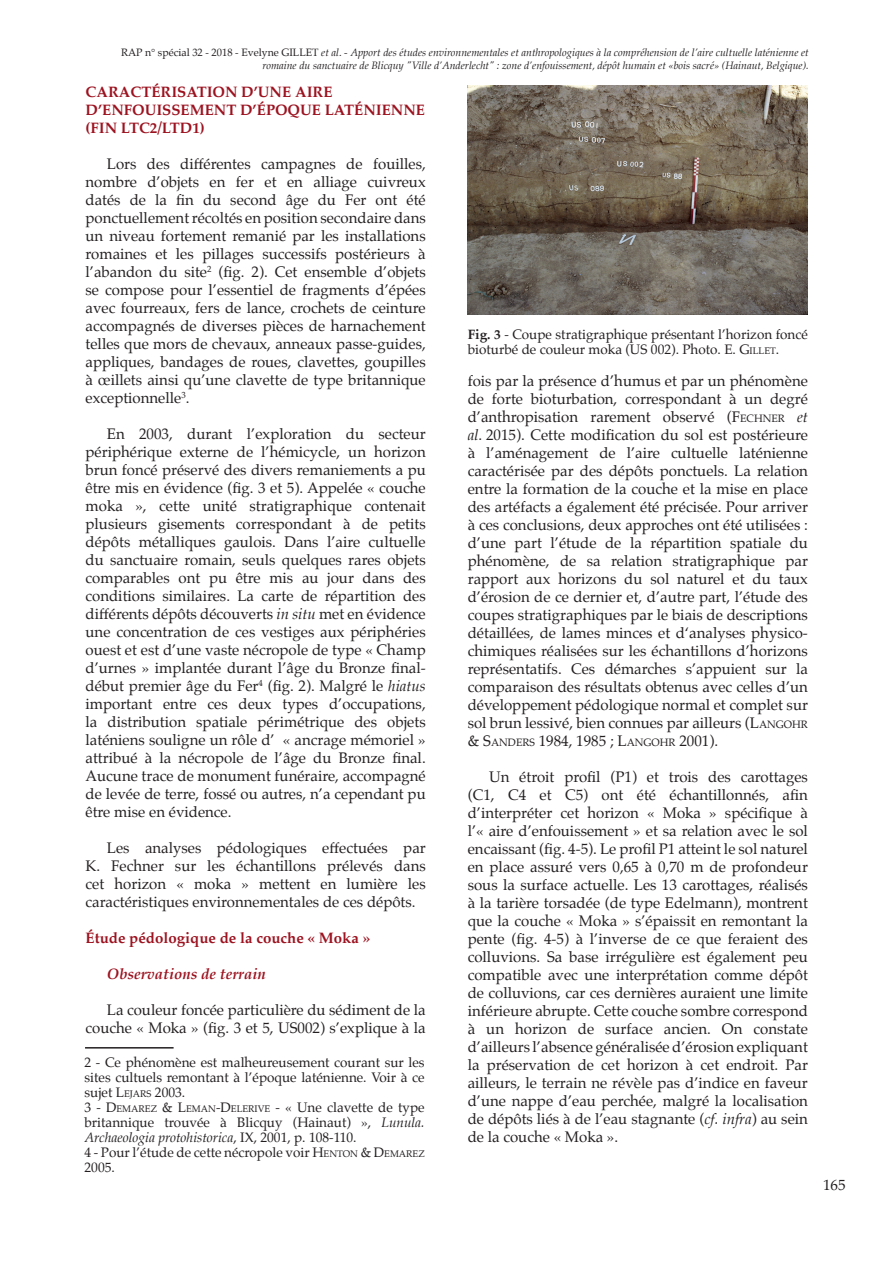
<style>
.page{position:relative;width:893px;height:1263px;background:#fff}
.page>*{position:absolute;margin:0;border:0;box-sizing:border-box;transform-origin:0 0}
.Retrait_corps_de_tex{font:15px/18px "Palatino";color:#231f20;text-align:justify}
.Sous-titre_I{font:700 15px "Palatino";color:#9c1320}
.Sous-titre_III{font:700 15px "Palatino";color:#9c1320}
.Retrait_corps_de_tex-2{font:italic 700 15px "Palatino";color:#9c1320}
.t1{font:15px "Palatino Linotype";color:#231f20}
.Légende{font:13.5px/15px "Palatino";color:#231f20;text-align:justify}
.t2{font:italic 10.5px/12.6px "Palatino";color:#231f20;text-align:right}
.s1{font-style:normal}
.s2{font-style:italic}
.s3{font-style:inherit}
.s4{font-size:9.45px}
.s5{font-weight:700}
.s6{font-size:10.5px}
</style>
<div class="page">
<hr style="left:85px;top:1047px;width:89px;height:1px;background:#231f20">
<img style="left:468px;top:85px;width:340px;height:229px">
<p class="t2" style="left:121px;top:46px;width:689px"><span class="s1">RAP n° spécial 32 - 2018 - Evelyne GILLET</span> et al<span class="s1">. -</span> Apport des études environnementales et anthropologiques à la compréhension de l’aire cultuelle laténienne et romaine du sanctuaire de Blicquy "Ville d’Anderlecht" : zone d’enfouissement, dépôt humain et «bois sacré» (Hainaut, Belgique).</p>
<p class="Sous-titre_I" style="left:86px;top:79px;width:248px">CARACTÉRISATION D’UNE AIRE</p>
<p class="Sous-titre_I" style="left:86px;top:97px;width:341px">D’ENFOUISSEMENT D’ÉPOQUE LATÉNIENNE</p>
<p class="Sous-titre_I" style="left:86px;top:115px;width:121px">(FIN LTC2/LTD1)</p>
<p class="Retrait_corps_de_tex" style="left:86px;top:155px;width:342px;text-indent:21px">Lors des différentes campagnes de fouilles, nombre d’objets en fer et en alliage cuivreux datés de la fin du second âge du Fer ont été ponctuellement récoltés en position secondaire dans un niveau fortement remanié par les installations romaines et les pillages successifs postérieurs à l’abandon du site<sup>2</sup> (fig. 2). Cet ensemble d’objets se compose pour l’essentiel de fragments d’épées avec fourreaux, fers de lance, crochets de ceinture accompagnés de diverses pièces de harnachement telles que mors de chevaux, anneaux passe-guides, appliques, bandages de roues, clavettes, goupilles à œillets ainsi qu’une clavette de type britannique exceptionnelle<sup>3</sup>.</p>
<p class="Retrait_corps_de_tex" style="left:86px;top:425px;width:342px;text-indent:21px">En 2003, durant l’exploration du secteur périphérique externe de l’hémicycle, un horizon brun foncé préservé des divers remaniements a pu être mis en évidence (fig. 3 et 5). Appelée « couche moka », cette unité stratigraphique contenait plusieurs gisements correspondant à de petits dépôts métalliques gaulois. Dans l’aire cultuelle du sanctuaire romain, seuls quelques rares objets comparables ont pu être mis au jour dans des conditions similaires. La carte de répartition des différents dépôts découverts <span class="s2">in situ</span> met en évidence une concentration de ces vestiges aux périphéries ouest et est d’une vaste nécropole de type « Champ d’urnes » implantée durant l’âge du Bronze final&shy;début premier âge du Fer<sup>4</sup> (fig. 2). Malgré le <span class="s2">hiatus </span>important entre ces deux types d’occupations, la distribution spatiale périmétrique des objets laténiens souligne un rôle d’ « ancrage mémoriel » attribué à la nécropole de l’âge du Bronze final.<br>Aucune trace de monument funéraire, accompagné de levée de terre, fossé ou autres, n’a cependant pu être mise en évidence.</p>
<p class="Retrait_corps_de_tex" style="left:86px;top:839px;width:342px;text-indent:21px">Les analyses pédologiques effectuées par K. Fechner sur les échantillons prélevés dans cet horizon « moka » mettent en lumière les caractéristiques environnementales de ces dépôts.</p>
<p class="Sous-titre_III" style="left:86px;top:925px;width:286px">Étude pédologique de la couche « Moka »</p>
<p class="Retrait_corps_de_tex-2" style="left:107px;top:962px;width:160px">Observations de terrain</p>
<p class="Retrait_corps_de_tex" style="left:86px;top:1001px;width:342px;text-align:right">La couleur foncée particulière du sédiment de la couche « Moka » (fig. 3 et 5, US002) s’explique à la</p>
<p class="Légende" style="left:85px;top:1055px;width:342px">2 - Ce phénomène est malheureusement courant sur les sites cultuels remontant à l’époque laténienne. Voir à ce sujet <span class="s3">L</span><span class="s4">EJARS</span> 2003.</p>
<p class="Légende" style="left:85px;top:1100px;width:342px">3 - <span class="s3">D</span><span class="s4">EMAREZ</span> <span class="s3">&amp; L</span><span class="s4">EMAN</span><span class="s3">-D</span><span class="s4">ELERIVE</span> - « Une clavette de type britannique trouvée à Blicquy (Hainaut) », <span class="s2">Lunula.<br>Archaeologia protohistorica</span>, IX, 2001, p. 108-110.</p>
<p class="Légende" style="left:85px;top:1145px;width:342px">4 - Pour l’étude de cette nécropole voir <span class="s3">H</span><span class="s4">ENTON</span> <span class="s3">&amp; D</span><span class="s4">EMAREZ<br></span>2005.</p>
<p class="Légende" style="left:468px;top:327px;width:342px"><span class="s5">Fig. 3</span> - Coupe stratigraphique présentant l’horizon foncé bioturbé de couleur moka (US 002). Photo. E. <span class="s3">G</span><span class="s4">ILLET</span><span class="s3">.</span></p>
<p class="Retrait_corps_de_tex" style="left:468px;top:371px;width:342px">fois par la présence d’humus et par un phénomène de forte bioturbation, correspondant à un degré d’anthropisation rarement observé (<span class="s3">F</span><span class="s6">ECHNER</span> <span class="s2">et al</span>. 2015). Cette modification du sol est postérieure à l’aménagement de l’aire cultuelle laténienne caractérisée par des dépôts ponctuels. La relation entre la formation de la couche et la mise en place des artéfacts a également été précisée. Pour arriver à ces conclusions, deux approches ont été utilisées : d’une part l’étude de la répartition spatiale du phénomène, de sa relation stratigraphique par rapport aux horizons du sol naturel et du taux d’érosion de ce dernier et, d’autre part, l’étude des coupes stratigraphiques par le biais de descriptions détaillées, de lames minces et d‘analyses physico&shy;chimiques réalisées sur les échantillons d’horizons représentatifs. Ces démarches s’appuient sur la comparaison des résultats obtenus avec celles d’un développement pédologique normal et complet sur sol brun lessivé, bien connues par ailleurs (<span class="s3">L</span><span class="s6">ANGOHR </span><span class="s3">&amp; S</span><span class="s6">ANDERS</span> 1984, 1985 ; <span class="s3">L</span><span class="s6">ANGOHR</span> 2001).</p>
<p class="Retrait_corps_de_tex" style="left:468px;top:767px;width:342px;text-indent:21px">Un étroit profil (P1) et trois des carottages (C1, C4 et C5) ont été échantillonnés, afin d’interpréter cet horizon « Moka » spécifique à l’« aire d’enfouissement » et sa relation avec le sol encaissant (fig. 4-5). Le profil P1 atteint le sol naturel en place assuré vers 0,65 à 0,70 m de profondeur sous la surface actuelle. Les 13 carottages, réalisés à la tarière torsadée (de type Edelmann), montrent que la couche « Moka » s’épaissit en remontant la pente (fig. 4-5) à l’inverse de ce que feraient des colluvions. Sa base irrégulière est également peu compatible avec une interprétation comme dépôt de colluvions, car ces dernières auraient une limite inférieure abrupte. Cette couche sombre correspond à un horizon de surface ancien. On constate d’ailleurs l’absence généralisée d’érosion expliquant la préservation de cet horizon à cet endroit. Par ailleurs, le terrain ne révèle pas d’indice en faveur d’une nappe d’eau perchée, malgré la localisation de dépôts liés à de l’eau stagnante (<span class="s2">cf. infra</span>) au sein de la couche « Moka ».</p>
<p class="t1" style="left:823px;top:1174px;width:24px">165</p>
</div>
